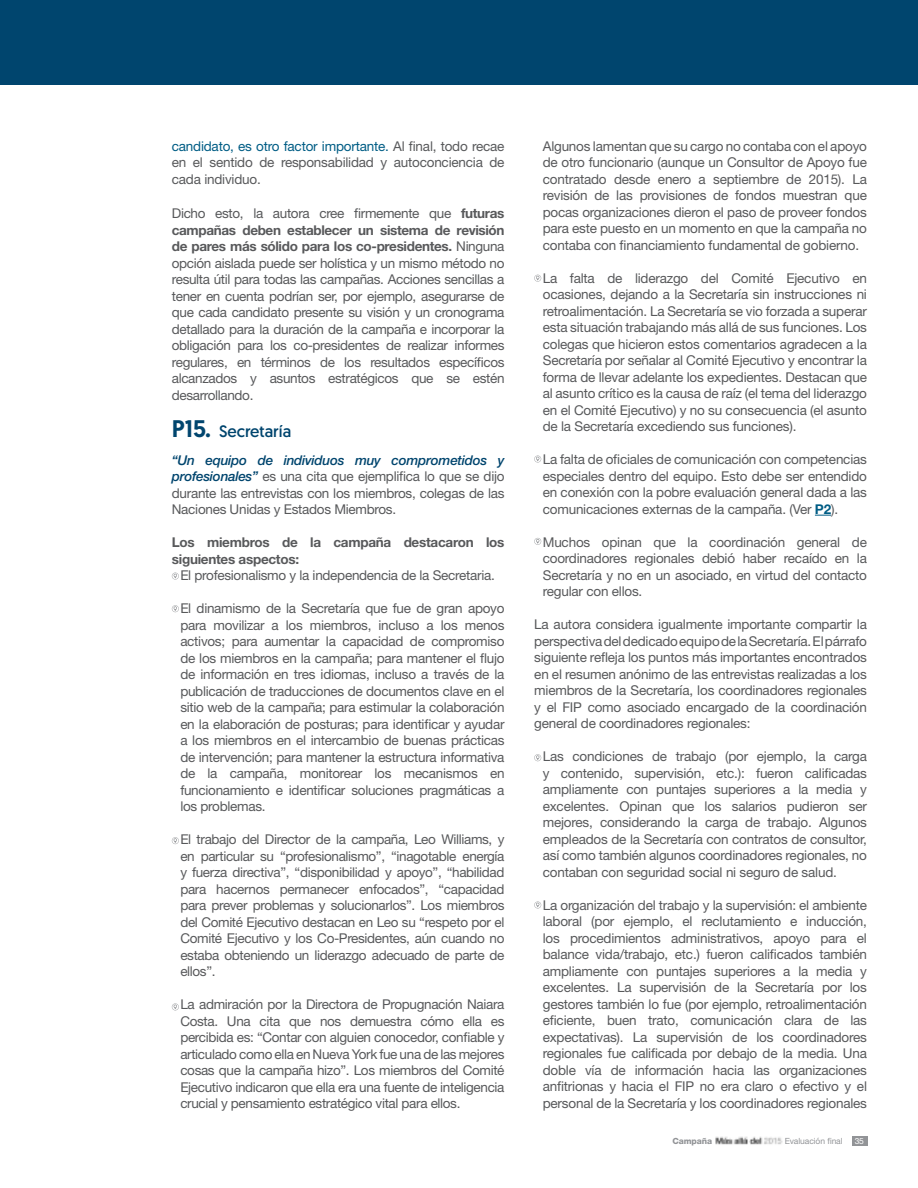
<style>
.page{position:relative;width:918px;height:1188px;background:#fff}
.page>*{position:absolute;margin:0;border:0;box-sizing:border-box;transform-origin:0 0}
.t1{font:16.5px "Geomanist";color:#00456e}
.t2{font:13.5px/16.5px "Helvetica Neue LT Std";letter-spacing:-.015em;color:#58595b;text-align:justify}
.t3{font:700 13.5px/16.5px "Helvetica Neue LT Std";letter-spacing:-.02em;color:#58595b}
.t4{font:8.55px "Helvetica Neue LT Std";letter-spacing:-.01em;color:#929497}
.t5{font:800 8.55px "Helvetica Neue LT Std";letter-spacing:-.01em;color:#929497}
.t6{font:8.55px "Helvetica Neue LT Std";color:#fff}
.s1{color:#005d85}
.s2{font-weight:700}
.s3{font-weight:500;font-size:24px}
.s4{font-weight:500;font-style:italic;color:#00456e}
.s5{font-weight:700;color:#005d85}
</style>
<div class="page">
<svg style="left:815px;top:515px;width:16px;height:1px"></svg>
<div style="left:852px;top:1136px;width:16px;height:9px;background:#929497"></div>
<svg style="left:534px;top:275px;width:7px;height:7px"></svg>
<svg style="left:534px;top:456px;width:7px;height:7px"></svg>
<svg style="left:534px;top:754px;width:7px;height:7px"></svg>
<svg style="left:534px;top:902px;width:7px;height:6px"></svg>
<svg style="left:534px;top:538px;width:7px;height:7px"></svg>
<svg style="left:172px;top:573px;width:7px;height:7px"></svg>
<svg style="left:172px;top:605px;width:7px;height:7px"></svg>
<svg style="left:172px;top:837px;width:7px;height:7px"></svg>
<svg style="left:172px;top:1003px;width:7px;height:7px"></svg>
<img style="left:715px;top:1136px;width:68px;height:9px">
<div style="left:0;top:0;width:918px;height:85px;background:#00456e"></div>
<p class="t2" style="left:172px;top:137px;width:334px"><span class="s1">candidato, es otro factor importante.</span> Al final, todo recae en el sentido de responsabilidad y autoconciencia de cada individuo.</p>
<p class="t2" style="left:172px;top:205px;width:334px">Dicho esto, la autora cree firmemente que <span class="s2">futuras campañas deben establecer un sistema de revisión de pares más sólido para los co-presidentes.</span> Ninguna opción aislada puede ser holística y un mismo método no resulta útil para todas las campañas. Acciones sencillas a tener en cuenta podrían ser, por ejemplo, asegurarse de que cada candidato presente su visión y un cronograma detallado para la duración de la campaña e incorporar la obligación para los co-presidentes de realizar informes regulares, en términos de los resultados específicos alcanzados y asuntos estratégicos que se estén desarrollando.</p>
<p class="t1" style="left:172px;top:421px;width:121px"><span class="s3">P15.</span> Secretaría</p>
<p class="t2" style="left:172px;top:452px;width:334px"><span class="s4">“Un equipo de individuos muy comprometidos y profesionales”</span> es una cita que ejemplifica lo que se dijo durante las entrevistas con los miembros, colegas de las Naciones Unidas y Estados Miembros.</p>
<p class="t3" style="left:172px;top:534px;width:334px">Los miembros de la campaña destacaron los siguientes aspectos:</p>
<p class="t2" style="left:180px;top:567px;width:316px">El profesionalismo y la independencia de la Secretaria.</p>
<p class="t2" style="left:180px;top:600px;width:326px">El dinamismo de la Secretaría que fue de gran apoyo para movilizar a los miembros, incluso a los menos activos; para aumentar la capacidad de compromiso de los miembros en la campaña; para mantener el flujo de información en tres idiomas, incluso a través de la publicación de traducciones de documentos clave en el sitio web de la campaña; para estimular la colaboración en la elaboración de posturas; para identificar y ayudar a los miembros en el intercambio de buenas prácticas de intervención; para mantener la estructura informativa de la campaña, monitorear los mecanismos en funcionamiento e identificar soluciones pragmáticas a los problemas.</p>
<p class="t2" style="left:180px;top:831px;width:326px">El trabajo del Director de la campaña, Leo Williams, y en particular su “profesionalismo”, “inagotable energía y fuerza directiva”, “disponibilidad y apoyo”, “habilidad para hacernos permanecer enfocados”, “capacidad para prever problemas y solucionarlos”. Los miembros del Comité Ejecutivo destacan en Leo su “respeto por el Comité Ejecutivo y los Co-Presidentes, aún cuando no estaba obteniendo un liderazgo adecuado de parte de ellos”.</p>
<p class="t2" style="left:180px;top:996px;width:326px">La admiración por la Directora de Propugnación Naiara Costa. Una cita que nos demuestra cómo ella es percibida es: “Contar con alguien conocedor, confiable y articulado como ella en Nueva York fue una de las mejores cosas que la campaña hizo”. Los miembros del Comité Ejecutivo indicaron que ella era una fuente de inteligencia crucial y pensamiento estratégico vital para ellos.</p>
<p class="t2" style="left:543px;top:138px;width:326px">Algunos lamentan que su cargo no contaba con el apoyo de otro funcionario (aunque un Consultor de Apoyo fue contratado desde enero a septiembre de 2015). La revisión de las provisiones de fondos muestran que pocas organizaciones dieron el paso de proveer fondos para este puesto en un momento en que la campaña no contaba con financiamiento fundamental de gobierno.</p>
<p class="t2" style="left:543px;top:270px;width:326px">La falta de liderazgo del Comité Ejecutivo en ocasiones, dejando a la Secretaría sin instrucciones ni retroalimentación. La Secretaría se vio forzada a superar esta situación trabajando más allá de sus funciones. Los colegas que hicieron estos comentarios agradecen a la Secretaría por señalar al Comité Ejecutivo y encontrar la forma de llevar adelante los expedientes. Destacan que al asunto crítico es la causa de raíz (el tema del liderazgo en el Comité Ejecutivo) y no su consecuencia (el asunto de la Secretaría excediendo sus funciones).</p>
<p class="t2" style="left:543px;top:451px;width:326px">La falta de oficiales de comunicación con competencias especiales dentro del equipo. Esto debe ser entendido en conexión con la pobre evaluación general dada a las comunicaciones externas de la campaña. (Ver <span class="s5">P2</span>).</p>
<p class="t2" style="left:543px;top:534px;width:326px">Muchos opinan que la coordinación general de coordinadores regionales debió haber recaído en la Secretaría y no en un asociado, en virtud del contacto regular con ellos.</p>
<p class="t2" style="left:534px;top:616px;width:334px">La autora considera igualmente importante compartir la perspectiva del dedicado equipo de la Secretaría. El párrafo siguiente refleja los puntos más importantes encontrados en el resumen anónimo de las entrevistas realizadas a los miembros de la Secretaría, los coordinadores regionales y el FIP como asociado encargado de la coordinación general de coordinadores regionales:</p>
<p class="t2" style="left:543px;top:748px;width:326px">Las condiciones de trabajo (por ejemplo, la carga y contenido, supervisión, etc.): fueron calificadas ampliamente con puntajes superiores a la media y excelentes. Opinan que los salarios pudieron ser mejores, considerando la carga de trabajo. Algunos empleados de la Secretaría con contratos de consultor, así como también algunos coordinadores regionales, no contaban con seguridad social ni seguro de salud.</p>
<p class="t2" style="left:543px;top:896px;width:326px">La organización del trabajo y la supervisión: el ambiente laboral (por ejemplo, el reclutamiento e inducción, los procedimientos administrativos, apoyo para el balance vida/trabajo, etc.) fueron calificados también ampliamente con puntajes superiores a la media y excelentes. La supervisión de la Secretaría por los gestores también lo fue (por ejemplo, retroalimentación eficiente, buen trato, comunicación clara de las expectativas). La supervisión de los coordinadores regionales fue calificada por debajo de la media. Una doble vía de información hacia las organizaciones anfitrionas y hacia el FIP no era claro o efectivo y el personal de la Secretaría y los coordinadores regionales</p>
<p class="t5" style="left:672px;top:1135px;width:41px">Campaña</p>
<p class="t4" style="left:785px;top:1135px;width:60px">Evaluación final</p>
<p class="t6" style="left:855px;top:1136px;width:11px">35</p>
</div>
